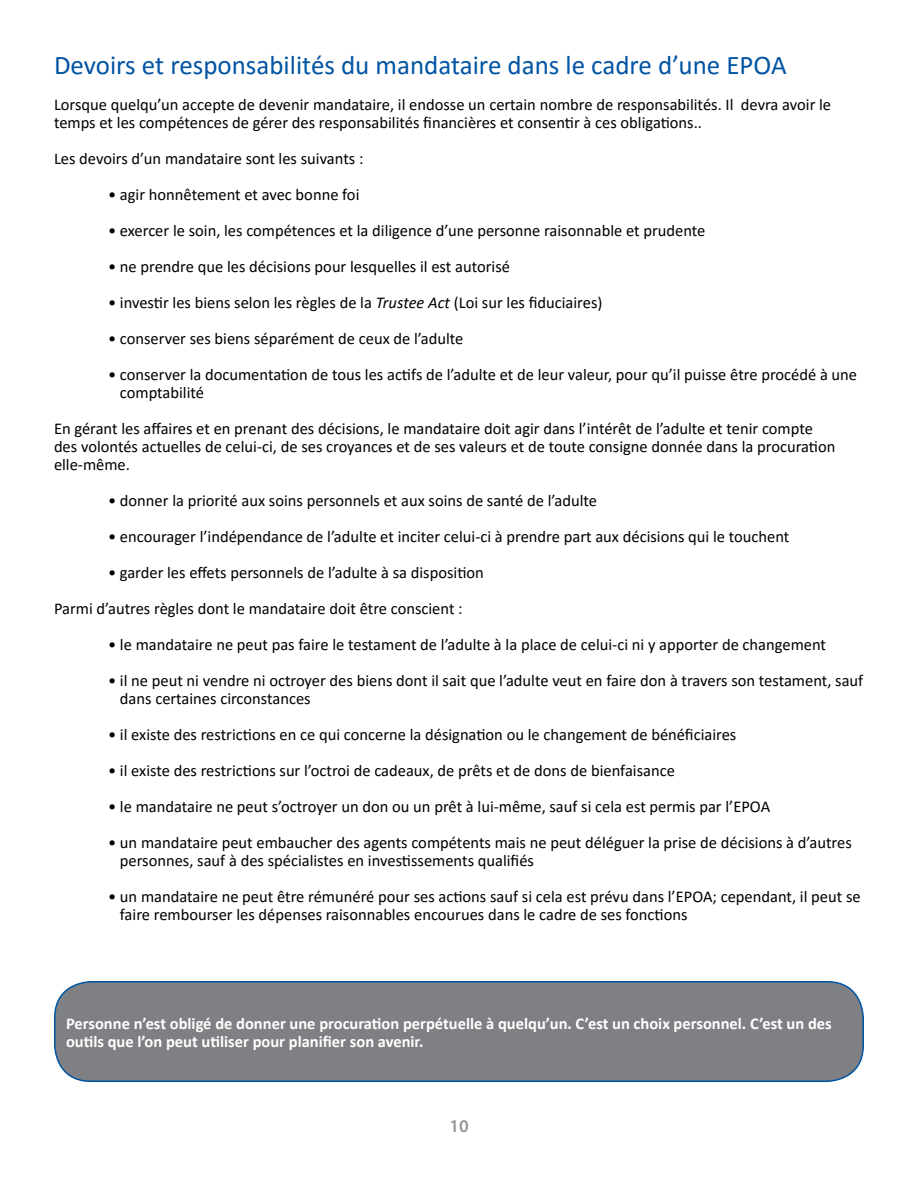
<style>
.page{position:relative;width:918px;height:1188px;background:#fff}
.page>*{position:absolute;margin:0;border:0;box-sizing:border-box;transform-origin:0 0}
.t1{font:27px "Calibri";color:#0054a4}
.t2{font:600 18px "Myriad Pro";color:#939598}
.t3{font:16.5px/18px "Calibri";color:#000}
.t4{font:700 16.5px/18px "Calibri";color:#fff}
.s1{font-style:italic}
</style>
<div class="page">
<div style="left:55px;top:982px;width:808px;height:99px;background:#7e8083;border-radius:36px"></div>
<div style="left:54px;top:981px;width:810px;height:101px;border:2px solid #0054a4;border-radius:36px"></div>
<h1 class="t1" style="left:54px;top:47px;width:734px">Devoirs et responsabilités du mandataire dans le cadre d’une EPOA</h1>
<p class="t3" style="left:54px;top:95px;width:779px">Lorsque quelqu’un accepte de devenir mandataire, il endosse un certain nombre de responsabilités. Il devra avoir le temps et les compétences de gérer des responsabilités financières et consentir à ces obligations..</p>
<p class="t3" style="left:54px;top:149px;width:311px">Les devoirs d’un mandataire sont les suivants :</p>
<p class="t3" style="left:108px;top:185px;width:253px">• agir honnêtement et avec bonne foi</p>
<p class="t3" style="left:108px;top:221px;width:599px">• exercer le soin, les compétences et la diligence d’une personne raisonnable et prudente</p>
<p class="t3" style="left:108px;top:257px;width:404px">• ne prendre que les décisions pour lesquelles il est autorisé</p>
<p class="t3" style="left:108px;top:293px;width:496px">• investir les biens selon les règles de la <span class="s1">Trustee Act</span> (Loi sur les fiduciaires)</p>
<p class="t3" style="left:108px;top:329px;width:357px">• conserver ses biens séparément de ceux de l’adulte</p>
<p class="t3" style="left:120px;top:365px;width:739px;text-indent:-12px">• conserver la documentation de tous les actifs de l’adulte et de leur valeur, pour qu’il puisse être procédé à une comptabilité</p>
<p class="t3" style="left:54px;top:419px;width:783px">En gérant les affaires et en prenant des décisions, le mandataire doit agir dans l’intérêt de l’adulte et tenir compte des volontés actuelles de celui-ci, de ses croyances et de ses valeurs et de toute consigne donnée dans la procuration elle-même.</p>
<p class="t3" style="left:108px;top:491px;width:491px">• donner la priorité aux soins personnels et aux soins de santé de l’adulte</p>
<p class="t3" style="left:108px;top:527px;width:683px">• encourager l’indépendance de l’adulte et inciter celui-ci à prendre part aux décisions qui le touchent</p>
<p class="t3" style="left:54px;top:554px;width:431px;line-height:36px;text-indent:54px">• garder les effets personnels de l’adulte à sa disposition<br>Parmi d’autres règles dont le mandataire doit être conscient :</p>
<p class="t3" style="left:108px;top:635px;width:720px">• le mandataire ne peut pas faire le testament de l’adulte à la place de celui-ci ni y apporter de changement</p>
<p class="t3" style="left:120px;top:671px;width:745px;text-indent:-12px">• il ne peut ni vendre ni octroyer des biens dont il sait que l’adulte veut en faire don à travers son testament, sauf dans certaines circonstances</p>
<p class="t3" style="left:108px;top:725px;width:630px">• il existe des restrictions en ce qui concerne la désignation ou le changement de bénéficiaires</p>
<p class="t3" style="left:108px;top:761px;width:568px">• il existe des restrictions sur l’octroi de cadeaux, de prêts et de dons de bienfaisance</p>
<p class="t3" style="left:108px;top:797px;width:664px">• le mandataire ne peut s’octroyer un don ou un prêt à lui-même, sauf si cela est permis par l’EPOA</p>
<p class="t3" style="left:120px;top:833px;width:733px;text-indent:-12px">• un mandataire peut embaucher des agents compétents mais ne peut déléguer la prise de décisions à d’autres personnes, sauf à des spécialistes en investissements qualifiés</p>
<p class="t3" style="left:120px;top:887px;width:742px;text-indent:-12px">• un mandataire ne peut être rémunéré pour ses actions sauf si cela est prévu dans l’EPOA; cependant, il peut se faire rembourser les dépenses raisonnables encourues dans le cadre de ses fonctions</p>
<p class="t4" style="left:66px;top:1014px;width:767px">Personne n’est obligé de donner une procuration perpétuelle à quelqu’un. C’est un choix personnel. C’est un des outils que l’on peut utiliser pour planifier son avenir.</p>
<p class="t2" style="left:449px;top:1114px;width:21px">10</p>
</div>
